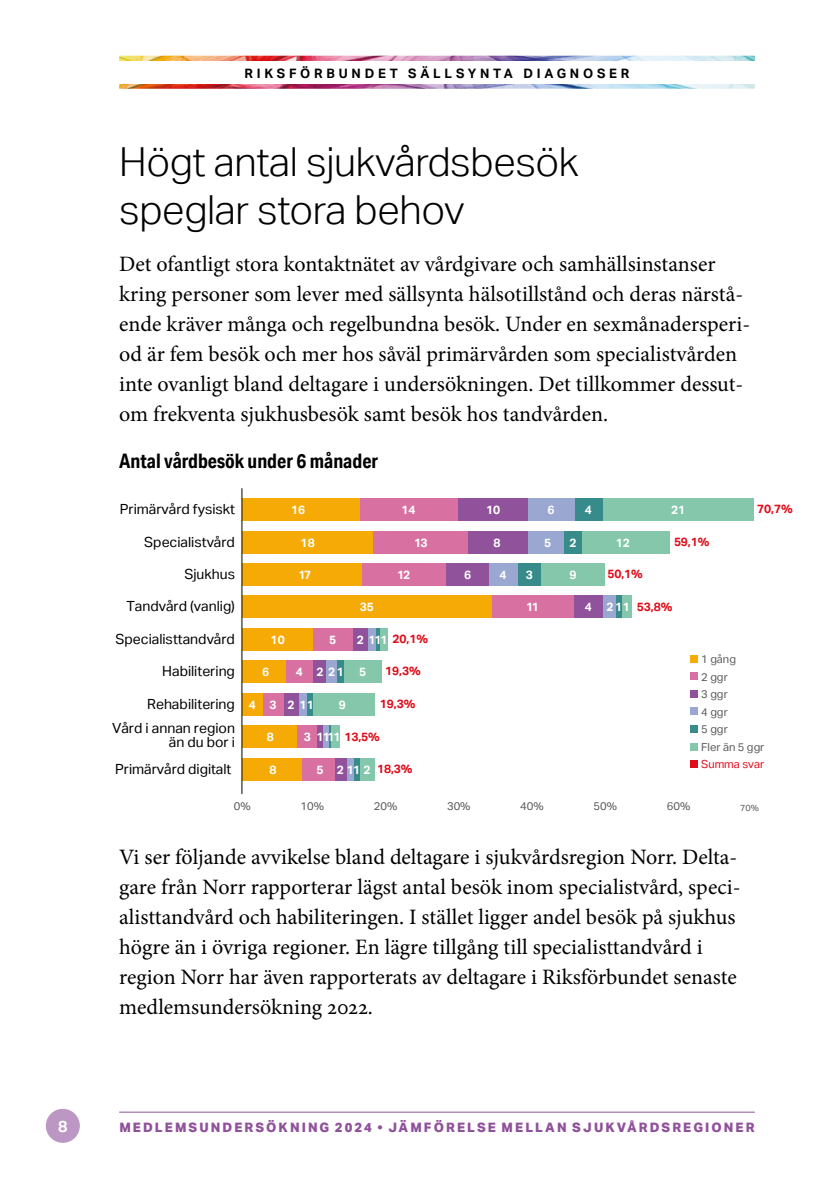
<style>
.page{position:relative;width:840px;height:1191px;background:#fff}
.page>*{position:absolute;margin:0;border:0;box-sizing:border-box;transform-origin:0 0}
.t1{font:300 40px/48px "Aktiv Grotesk";letter-spacing:-.01em;color:#000}
.t2{font:22px/30px "Minion Pro";color:#000}
.t3{font:700 20px "Aktiv Grotesk Cd";color:#000}
.t4{font:700 16px "Aktiv Grotesk";color:#fff}
.t5{font:14px/14px "Aktiv Grotesk";color:#000;text-align:right}
.t6{font:800 13px "Aktiv Grotesk";letter-spacing:.16em;color:#90519b}
.t7{font:700 13px "Aktiv Grotesk";letter-spacing:.29em;color:#000}
.t8{font:700 12px "Aktiv Grotesk";letter-spacing:-.005em;color:#fff}
.t9{font:700 12px "Aktiv Grotesk";letter-spacing:-.01em;color:#df0c19}
.t10{font:11.2px "Aktiv Grotesk";color:#5a5a5a}
.t11{font:11.2px "Aktiv Grotesk";color:#df0c19}
.t12{font:8.8px "Aktiv Grotesk";color:#5a5a5a}
.s1{color:#fff}
.s2{font-weight:700;font-size:12px;color:#fff}
.s3{color:#df0c19}
</style>
<div class="page">
<img style="left:119px;top:56px;width:635px;height:33px">
<div style="left:119px;top:61px;width:635px;height:23px;background:#fff"></div>
<div style="left:46px;top:1108px;width:34px;height:34px;background:#bc97c3;border-radius:50%"></div>
<hr style="left:119px;top:1111px;width:635px;height:1px;background:#90519b">
<div style="left:602px;top:498px;width:151px;height:23px;background:#84c7aa"></div>
<div style="left:574px;top:498px;width:28px;height:23px;background:#378b8a"></div>
<div style="left:527px;top:498px;width:47px;height:23px;background:#9aa7d1"></div>
<div style="left:457px;top:498px;width:70px;height:23px;background:#90529b"></div>
<div style="left:359px;top:498px;width:98px;height:23px;background:#d871a1"></div>
<div style="left:242px;top:498px;width:117px;height:23px;background:#f5aa05"></div>
<div style="left:581px;top:531px;width:88px;height:23px;background:#84c7aa"></div>
<div style="left:564px;top:531px;width:17px;height:23px;background:#378b8a"></div>
<div style="left:527px;top:531px;width:37px;height:23px;background:#9aa7d1"></div>
<div style="left:467px;top:531px;width:60px;height:23px;background:#90529b"></div>
<div style="left:373px;top:531px;width:94px;height:23px;background:#d871a1"></div>
<div style="left:242px;top:531px;width:131px;height:23px;background:#f5aa05"></div>
<div style="left:540px;top:563px;width:64px;height:23px;background:#84c7aa"></div>
<div style="left:517px;top:563px;width:23px;height:23px;background:#378b8a"></div>
<div style="left:488px;top:563px;width:29px;height:23px;background:#9aa7d1"></div>
<div style="left:445px;top:563px;width:43px;height:23px;background:#90529b"></div>
<div style="left:361px;top:563px;width:84px;height:23px;background:#d871a1"></div>
<div style="left:242px;top:563px;width:119px;height:23px;background:#f5aa05"></div>
<div style="left:620px;top:595px;width:11px;height:23px;background:#84c7aa"></div>
<div style="left:602px;top:595px;width:13px;height:23px;background:#9aa7d1"></div>
<div style="left:573px;top:595px;width:29px;height:23px;background:#90529b"></div>
<div style="left:491px;top:595px;width:82px;height:23px;background:#d871a1"></div>
<div style="left:242px;top:595px;width:249px;height:23px;background:#f5aa05"></div>
<hr style="left:376px;top:628px;width:4px;height:22px;background:#378b8a">
<div style="left:380px;top:628px;width:7px;height:22px;background:#84c7aa"></div>
<div style="left:368px;top:628px;width:8px;height:22px;background:#9aa7d1"></div>
<div style="left:352px;top:628px;width:16px;height:22px;background:#90529b"></div>
<div style="left:313px;top:628px;width:39px;height:22px;background:#d871a1"></div>
<div style="left:242px;top:628px;width:71px;height:22px;background:#f5aa05"></div>
<div style="left:343px;top:660px;width:39px;height:23px;background:#84c7aa"></div>
<div style="left:337px;top:660px;width:6px;height:23px;background:#378b8a"></div>
<div style="left:326px;top:660px;width:11px;height:23px;background:#9aa7d1"></div>
<div style="left:312px;top:660px;width:14px;height:23px;background:#90529b"></div>
<div style="left:286px;top:660px;width:26px;height:23px;background:#d871a1"></div>
<div style="left:242px;top:660px;width:44px;height:23px;background:#f5aa05"></div>
<div style="left:313px;top:693px;width:61px;height:23px;background:#84c7aa"></div>
<div style="left:307px;top:693px;width:6px;height:23px;background:#378b8a"></div>
<div style="left:298px;top:693px;width:9px;height:23px;background:#9aa7d1"></div>
<div style="left:283px;top:693px;width:15px;height:23px;background:#90529b"></div>
<div style="left:262px;top:693px;width:21px;height:23px;background:#d871a1"></div>
<div style="left:242px;top:693px;width:20px;height:23px;background:#f5aa05"></div>
<hr style="left:328px;top:725px;width:3px;height:23px;background:#378b8a">
<div style="left:323px;top:725px;width:5px;height:23px;background:#9aa7d1"></div>
<div style="left:316px;top:725px;width:7px;height:23px;background:#90529b"></div>
<div style="left:331px;top:725px;width:9px;height:23px;background:#84c7aa"></div>
<div style="left:296px;top:725px;width:20px;height:23px;background:#d871a1"></div>
<div style="left:242px;top:725px;width:54px;height:23px;background:#f5aa05"></div>
<div style="left:359px;top:758px;width:15px;height:23px;background:#84c7aa"></div>
<div style="left:354px;top:758px;width:5px;height:23px;background:#378b8a"></div>
<div style="left:346px;top:758px;width:8px;height:23px;background:#9aa7d1"></div>
<div style="left:334px;top:758px;width:12px;height:23px;background:#90529b"></div>
<div style="left:302px;top:758px;width:32px;height:23px;background:#d871a1"></div>
<div style="left:242px;top:758px;width:60px;height:23px;background:#f5aa05"></div>
<div style="left:615px;top:595px;width:5px;height:23px;background:#378b8a"></div>
<div style="left:689px;top:742px;width:8px;height:8px;background:#84c7aa"></div>
<div style="left:689px;top:760px;width:8px;height:8px;background:#df0c19"></div>
<div style="left:689px;top:725px;width:8px;height:8px;background:#378b8a"></div>
<div style="left:689px;top:707px;width:8px;height:8px;background:#9aa7d1"></div>
<div style="left:689px;top:690px;width:8px;height:8px;background:#90529b"></div>
<div style="left:689px;top:672px;width:8px;height:8px;background:#d871a1"></div>
<div style="left:689px;top:655px;width:8px;height:8px;background:#f5aa05"></div>
<hr style="left:241px;top:488px;width:1px;height:306px;background:#000">
<p class="t4" style="left:58px;top:1116px;width:11px">8</p>
<p class="t7" style="left:244px;top:65px;width:386px">RIKSFÖRBUNDET SÄLLSYNTA DIAGNOSER</p>
<h1 class="t1" style="left:119px;top:138px;width:460px">Högt antal sjukvårdsbesök speglar stora behov</h1>
<p class="t2" style="left:119px;top:249px;width:632px">Det ofantligt stora kontaktnätet av vårdgivare och samhällsinstanser kring personer som lever med sällsynta hälsotillstånd och deras närstå&shy;ende kräver många och regelbundna besök. Under en sexmånadersperi&shy;od är fem besök och mer hos såväl primärvården som specialistvården inte ovanligt bland deltagare i undersökningen. Det tillkommer dessut&shy;om frekventa sjukhusbesök samt besök hos tandvården.</p>
<p class="t3" style="left:119px;top:448px;width:260px">Antal vårdbesök under 6 månader</p>
<p class="t5" style="left:120px;top:502px;width:117px">Primärvård fysiskt</p>
<p class="t8" style="left:291px;top:502px;width:16px">16</p>
<p class="t8" style="left:401px;top:502px;width:16px">14</p>
<p class="t8" style="left:485px;top:502px;width:16px">10</p>
<p class="t8" style="left:547px;top:502px;width:9px">6</p>
<p class="t8" style="left:584px;top:502px;width:9px">4</p>
<p class="t8" style="left:670px;top:502px;width:16px">21</p>
<p class="t9" style="left:756px;top:501px;width:37px">70,7%</p>
<p class="t5" style="left:144px;top:535px;width:92px">Specialistvård</p>
<p class="t8" style="left:300px;top:535px;width:16px">18</p>
<p class="t8" style="left:414px;top:535px;width:15px">13</p>
<p class="t8" style="left:493px;top:535px;width:9px">8</p>
<p class="t8" style="left:544px;top:535px;width:9px">5</p>
<p class="t8" style="left:569px;top:535px;width:9px">2</p>
<p class="t8" style="left:615px;top:535px;width:16px">12</p>
<p class="t9" style="left:673px;top:534px;width:37px">59,1%</p>
<p class="t5" style="left:184px;top:567px;width:52px">Sjukhus</p>
<p class="t8" style="left:298px;top:567px;width:15px">17</p>
<p class="t8" style="left:397px;top:567px;width:15px">12</p>
<p class="t8" style="left:464px;top:567px;width:9px">6</p>
<p class="t8" style="left:499px;top:567px;width:9px">4</p>
<p class="t8" style="left:525px;top:567px;width:9px">3</p>
<p class="t8" style="left:569px;top:567px;width:9px">9</p>
<p class="t9" style="left:607px;top:566px;width:37px">50,1%</p>
<p class="t5" style="left:126px;top:599px;width:110px">Tandvård (vanlig)</p>
<p class="t8" style="left:359px;top:599px;width:16px">35</p>
<p class="t8" style="left:526px;top:599px;width:14px">11</p>
<p class="t9" style="left:584px;top:599px;width:89px"><span class="s1">4 211</span> 53,8%</p>
<p class="t5" style="left:115px;top:631px;width:121px">Specialisttandvård</p>
<p class="t8" style="left:270px;top:632px;width:16px">10</p>
<p class="t8" style="left:329px;top:632px;width:9px">5</p>
<p class="t9" style="left:356px;top:631px;width:73px"><span class="s1">2 111</span> 20,1%</p>
<p class="t5" style="left:162px;top:664px;width:74px">Habilitering</p>
<p class="t8" style="left:262px;top:664px;width:9px">6</p>
<p class="t8" style="left:295px;top:664px;width:50px">4 221</p>
<p class="t8" style="left:359px;top:664px;width:9px">5</p>
<p class="t9" style="left:385px;top:664px;width:37px">19,3%</p>
<p class="t5" style="left:147px;top:697px;width:168px">Rehabilitering <span class="s2">4 3 2 11</span></p>
<p class="t8" style="left:338px;top:697px;width:9px">9</p>
<p class="t9" style="left:379px;top:696px;width:37px">19,3%</p>
<p class="t5" style="left:112px;top:721px;width:124px">Vård i annan region än du bor i</p>
<p class="t8" style="left:267px;top:729px;width:9px">8</p>
<p class="t8" style="left:304px;top:729px;width:77px">3 1111 <span class="s3">13,5%</span></p>
<p class="t5" style="left:115px;top:762px;width:118px">Primärvård digitalt</p>
<p class="t8" style="left:269px;top:762px;width:9px">8</p>
<p class="t8" style="left:316px;top:762px;width:98px">5 2 11 2 <span class="s3">18,3%</span></p>
<p class="t10" style="left:700px;top:652px;width:36px">1 gång</p>
<p class="t10" style="left:700px;top:670px;width:28px">2 ggr</p>
<p class="t10" style="left:700px;top:687px;width:28px">3 ggr</p>
<p class="t10" style="left:700px;top:705px;width:28px">4 ggr</p>
<p class="t10" style="left:700px;top:722px;width:28px">5 ggr</p>
<p class="t10" style="left:700px;top:740px;width:65px">Fler än 5 ggr</p>
<p class="t11" style="left:700px;top:757px;width:64px">Summa svar</p>
<p class="t10" style="left:234px;top:799px;width:18px">0%</p>
<p class="t10" style="left:300px;top:799px;width:25px">10%</p>
<p class="t10" style="left:373px;top:799px;width:25px">20%</p>
<p class="t10" style="left:447px;top:799px;width:25px">30%</p>
<p class="t10" style="left:520px;top:799px;width:25px">40%</p>
<p class="t10" style="left:593px;top:799px;width:25px">50%</p>
<p class="t10" style="left:666px;top:799px;width:25px">60%</p>
<p class="t12" style="left:739px;top:802px;width:20px">70%</p>
<p class="t2" style="left:119px;top:841px;width:622px">Vi ser följande avvikelse bland deltagare i sjukvårdsregion Norr. Delta&shy;gare från Norr rapporterar lägst antal besök inom specialistvård, speci&shy;alisttandvård och habiliteringen. I stället ligger andel besök på sjukhus högre än i övriga regioner. En lägre tillgång till specialisttandvård i region Norr har även rapporterats av deltagare i Riksförbundet senaste medlemsundersökning 2022.</p>
<p class="t6" style="left:119px;top:1118px;width:636px">MEDLEMSUNDERSÖKNING 2024 • JÄMFÖRELSE MELLAN SJUKVÅRDSREGIONER</p>
</div>
